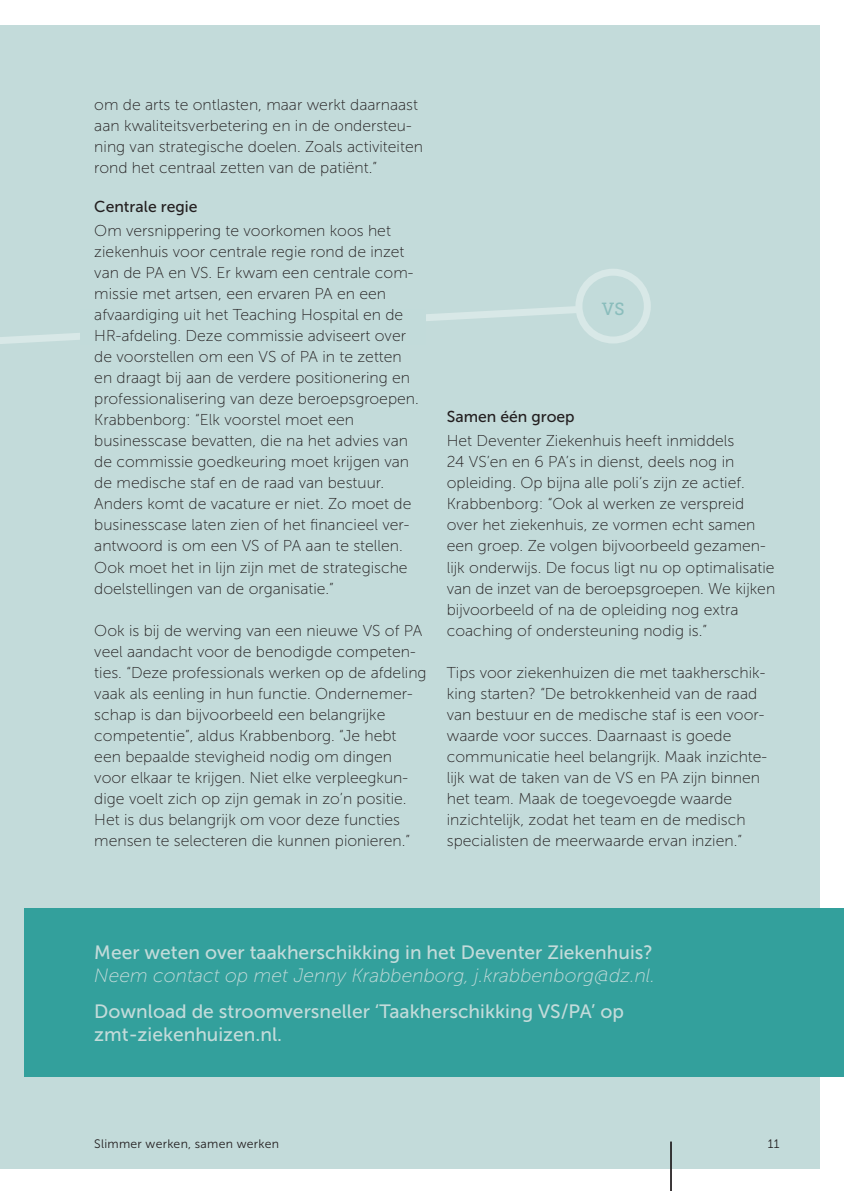
<style>
.page{position:relative;width:844px;height:1191px;background:#fff}
.page>*{position:absolute;margin:0;border:0;box-sizing:border-box;transform-origin:0 0}
.t1{font:19.25px/22.8px "Museo Sans 500";color:#c3dbda}
.Heading_1{font:17.5px "Museo Slab 500";color:#8abdbc}
.Normal_titel{font:15.75px/21px "Museo Sans 100";color:#231f20}
.t2{font:12.25px "Museo Sans 300";letter-spacing:.02em;color:#231f20}
.s1{font-family:"Museo Sans 500"}
.s2{font-family:"Museo Sans 100";font-style:italic}
</style>
<div class="page">
<div style="left:0;top:25px;width:819px;height:1143px;background:#c3dbda"></div>
<svg style="left:0;top:306px;width:584px;height:38px"></svg>
<div style="left:578px;top:272px;width:69px;height:68px;background:#c2dbda;border-radius:50%"></div>
<div style="left:575px;top:269px;width:75px;height:74px;border:7px solid #d8e8e7;border-radius:50%"></div>
<div style="left:80px;top:309px;width:345px;height:36px;background:#c2dbda"></div>
<div style="left:25px;top:908px;width:818px;height:168px;background:#33a09c"></div>
<hr style="left:670px;top:1141px;width:1px;height:50px;background:#231f20">
<p class="Normal_titel" style="left:94px;top:95px;width:330px">om de arts te ontlasten, maar werkt daarnaast aan kwaliteitsverbetering en in de ondersteu&shy;ning van strategische doelen. Zoals activiteiten rond het centraal zetten van de patiënt.”</p>
<p class="Normal_titel" style="left:94px;top:194px;width:298px;line-height:24.5px"><span class="s1">Centrale regie<br></span>Om versnippering te voorkomen koos het</p>
<p class="Normal_titel" style="left:94px;top:242px;width:326px">ziekenhuis voor centrale regie rond de inzet van de PA en VS. Er kwam een centrale com&shy;missie met artsen, een ervaren PA en een afvaardiging uit het Teaching Hospital en de HR-afdeling. Deze commissie adviseert over de voorstellen om een VS of PA in te zetten en draagt bij aan de verdere positionering en professionalisering van deze beroepsgroepen.<br>Krabbenborg: “Elk voorstel moet een businesscase bevatten, die na het advies van de commissie goedkeuring moet krijgen van de medische staf en de raad van bestuur.<br>Anders komt de vacature er niet. Zo moet de businesscase laten zien of het financieel ver&shy;antwoord is om een VS of PA aan te stellen.<br>Ook moet het in lijn zijn met de strategische doelstellingen van de organisatie.”</p>
<p class="Normal_titel" style="left:94px;top:620px;width:334px">Ook is bij de werving van een nieuwe VS of PA veel aandacht voor de benodigde competen&shy;ties. “Deze professionals werken op de afdeling vaak als eenling in hun functie. Ondernemer&shy;schap is dan bijvoorbeeld een belangrijke competentie”, aldus Krabbenborg. “Je hebt een bepaalde stevigheid nodig om dingen voor elkaar te krijgen. Niet elke verpleegkun&shy;dige voelt zich op zijn gemak in zo’n positie.<br>Het is dus belangrijk om voor deze functies mensen te selecteren die kunnen pionieren.”</p>
<p class="Heading_1" style="left:601px;top:299px;width:24px">VS</p>
<p class="Normal_titel" style="left:446px;top:404px;width:289px;line-height:24.5px"><span class="s1">Samen één groep<br></span>Het Deventer Ziekenhuis heeft inmiddels</p>
<p class="Normal_titel" style="left:446px;top:452px;width:330px">24 VS’en en 6 PA’s in dienst, deels nog in opleiding. Op bijna alle poli’s zijn ze actief.<br>Krabbenborg: “Ook al werken ze verspreid over het ziekenhuis, ze vormen echt samen een groep. Ze volgen bijvoorbeeld gezamen&shy;lijk onderwijs. De focus ligt nu op optimalisatie van de inzet van de beroepsgroepen. We kijken bijvoorbeeld of na de opleiding nog extra coaching of ondersteuning nodig is.”</p>
<p class="Normal_titel" style="left:446px;top:662px;width:322px">Tips voor ziekenhuizen die met taakherschik&shy;king starten? “De betrokkenheid van de raad van bestuur en de medische staf is een voor&shy;waarde voor succes. Daarnaast is goede communicatie heel belangrijk. Maak inzichte&shy;lijk wat de taken van de VS en PA zijn binnen het team. Maak de toegevoegde waarde inzichtelijk, zodat het team en de medisch specialisten de meerwaarde ervan inzien.”</p>
<p class="t1" style="left:94px;top:940px;width:562px">Meer weten over taakherschikking in het Deventer Ziekenhuis?<br><span class="s2">Neem contact op met Jenny Krabbenborg, j.krabbenborg@dz.nl.</span></p>
<p class="t1" style="left:94px;top:1000px;width:531px">Download de stroomversneller ‘Taakherschikking VS/PA’ op zmt-ziekenhuizen.nl.</p>
<p class="t2" style="left:94px;top:1137px;width:186px">Slimmer werken, samen werken</p>
<p class="t2" style="left:767px;top:1136px;width:13px">11</p>
</div>
